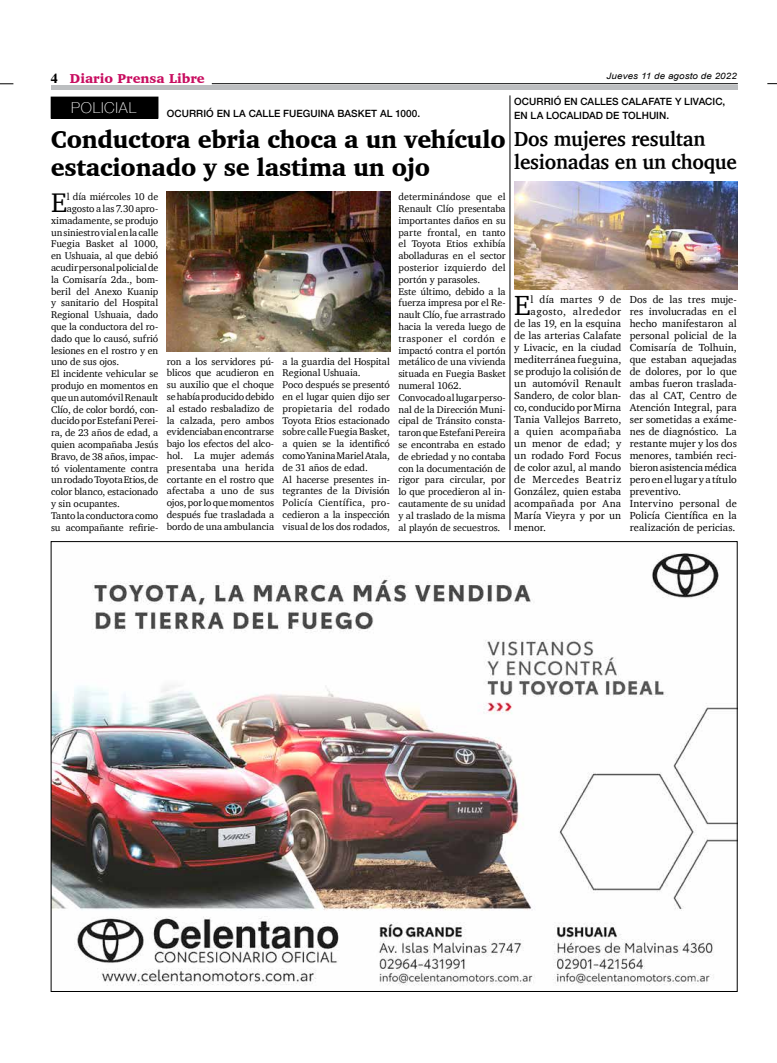
<style>
.page{position:relative;width:777px;height:1063px;background:#fff}
.page>*{position:absolute;margin:0;border:0;box-sizing:border-box;transform-origin:0 0}
.t1{font:28.4px "Charter";color:#000}
.t2{font:27.6px "Charter";color:#000}
.t3{font:900 24.7px/27.4px "Charter";letter-spacing:-.01em;color:#000;scale:.95 1}
.t4{font:700 20.9px/23.1px "Charter";letter-spacing:-.01em;color:#000;scale:.95 1}
.t5{font:100 15px "Helvetica Neue";letter-spacing:.05em;color:#fff}
.t6{font:900 13.2px "Charter";color:#c80c5f}
.t7{font:10.5px/12px "Charter";letter-spacing:.005em;color:#000}
.t8{font:10.5px "Charter";letter-spacing:.05em;color:#000}
.t9{font:10.5px "Charter";letter-spacing:.035em;color:#000}
.t10{font:10px/11.8px "Charter";letter-spacing:-.005em;color:#000}
.t11{font:500 10px/14px "Helvetica Neue";letter-spacing:.01em;color:#000}
.t12{font:italic 8.8px "Arial";letter-spacing:.01em;color:#000;scale:1.11 1}
.s1{font-family:"Times";font-weight:700;font-size:14px;color:#000}
</style>
<div class="page">
<hr style="left:212px;top:83px;width:526px;height:1px;background:#000">
<svg style="left:0;top:84px;width:13px;height:1px"></svg>
<div style="left:51px;top:85px;width:686px;height:5px;background:#bcbec0"></div>
<img style="left:53px;top:553px;width:682px;height:433px">
<div style="left:51px;top:97px;width:107px;height:21px;background:#000"></div>
<hr style="left:510px;top:95px;width:1px;height:435px;background:#000">
<img style="left:514px;top:181px;width:223px;height:108px">
<img style="left:167px;top:192px;width:223px;height:160px">
<h3 class="t6" style="left:51px;top:70px;width:155px"><span class="s1">4</span> Diario Prensa Libre</h3>
<h3 class="t5" style="left:71px;top:97px;width:66px">POLICIAL</h3>
<p class="t11" style="left:167px;top:106px;width:255px">OCURRIÓ EN LA CALLE FUEGUINA BASKET AL 1000.</p>
<h3 class="t3" style="left:51px;top:125px;width:480px">Conductora ebria choca a un vehículo estacionado y se lastima un ojo</h3>
<h2 class="t2" style="left:51px;top:179px;width:17px">E</h2>
<p class="t10" style="left:67px;top:191px;width:93px">l día miércoles 10 de</p>
<p class="t10" style="left:67px;top:202px;width:93px">agosto a las 7.30 apro-</p>
<p class="t10" style="left:51px;top:214px;width:109px">ximadamente, se produjo</p>
<p class="t10" style="left:51px;top:226px;width:109px">un siniestro vial en la calle</p>
<p class="t10" style="left:51px;top:238px;width:109px">Fuegia Basket al 1000,</p>
<p class="t10" style="left:51px;top:250px;width:109px">en Ushuaia, al que debió</p>
<p class="t10" style="left:51px;top:261px;width:109px">acudir personal policial de</p>
<p class="t10" style="left:51px;top:273px;width:109px">la Comisaría 2da., bom-</p>
<p class="t10" style="left:51px;top:285px;width:109px">beril del Anexo Kuanip</p>
<p class="t10" style="left:51px;top:297px;width:109px">y sanitario del Hospital</p>
<p class="t10" style="left:51px;top:309px;width:109px">Regional Ushuaia, dado</p>
<p class="t10" style="left:51px;top:320px;width:109px">que la conductora del ro-</p>
<p class="t10" style="left:51px;top:332px;width:109px">dado que lo causó, sufrió</p>
<p class="t10" style="left:51px;top:344px;width:109px">lesiones en el rostro y en</p>
<p class="t10" style="left:51px;top:356px;width:70px">uno de sus ojos.</p>
<p class="t10" style="left:51px;top:368px;width:109px">El incidente vehicular se</p>
<p class="t10" style="left:51px;top:379px;width:109px">produjo en momentos en</p>
<p class="t10" style="left:51px;top:391px;width:109px">que un automóvil Renault</p>
<p class="t10" style="left:51px;top:403px;width:109px">Clío, de color bordó, con-</p>
<p class="t10" style="left:51px;top:415px;width:109px">ducido por Estefani Perei-</p>
<p class="t10" style="left:51px;top:427px;width:109px">ra, de 23 años de edad, a</p>
<p class="t10" style="left:51px;top:438px;width:109px">quien acompañaba Jesús</p>
<p class="t10" style="left:51px;top:450px;width:109px">Bravo, de 38 años, impac-</p>
<p class="t10" style="left:51px;top:462px;width:109px">tó violentamente contra</p>
<p class="t10" style="left:51px;top:474px;width:109px">un rodado Toyota Etios, de</p>
<p class="t10" style="left:51px;top:486px;width:109px">color blanco, estacionado</p>
<p class="t10" style="left:51px;top:497px;width:70px">y sin ocupantes.</p>
<p class="t10" style="left:51px;top:509px;width:109px">Tanto la conductora como</p>
<p class="t10" style="left:51px;top:521px;width:109px">su acompañante refirie-</p>
<p class="t10" style="left:167px;top:355px;width:109px;text-align:justify">ron a los servidores pú&shy;blicos que acudieron en su auxilio que el choque se había producido debido al estado resbaladizo de la calzada, pero ambos evidenciaban encontrarse bajo los efectos del alco&shy;hol. La mujer además presentaba una herida cortante en el rostro que afectaba a uno de sus ojos, por lo que momentos después fue trasladada a bordo de una ambulancia</p>
<p class="t10" style="left:283px;top:355px;width:109px">a la guardia del Hospital<br>Regional Ushuaia.<br>Poco después se presentó en el lugar quien dijo ser propietaria del rodado<br>Toyota Etios estacionado sobre calle Fuegia Basket, a quien se la identificó como Yanina Mariel Atala, de 31 años de edad.<br>Al hacerse presentes in&shy;tegrantes de la División<br>Policía Científica, pro&shy;cedieron a la inspección visual de los dos rodados,</p>
<p class="t10" style="left:398px;top:191px;width:109px">determinándose que el<br>Renault Clío presentaba importantes daños en su parte frontal, en tanto el Toyota Etios exhibía abolladuras en el sector posterior izquierdo del portón y parasoles.<br>Este último, debido a la fuerza impresa por el Re&shy;nault Clío, fue arrastrado hacia la vereda luego de trasponer el cordón e impactó contra el portón metálico de una vivienda situada en Fuegia Basket numeral 1062.<br>Convocado al lugar perso&shy;nal de la Dirección Muni&shy;cipal de Tránsito consta&shy;taron que Estefani Pereira se encontraba en estado de ebriedad y no contaba con la documentación de rigor para circular, por lo que procedieron al in&shy;cautamente de su unidad y al traslado de la misma al playón de secuestros.</p>
<p class="t12" style="left:606px;top:70px;width:119px">Jueves 11 de agosto de 2022</p>
<p class="t11" style="left:514px;top:94px;width:213px">OCURRIÓ EN CALLES CALAFATE Y LIVACIC,<br>EN LA LOCALIDAD DE TOLHUIN.</p>
<h3 class="t4" style="left:514px;top:127px;width:236px">Dos mujeres resultan lesionadas en un choque</h3>
<h1 class="t1" style="left:514px;top:281px;width:18px">E</h1>
<p class="t7" style="left:530px;top:293px;width:92px">l día martes 9 de</p>
<p class="t8" style="left:530px;top:302px;width:92px">agosto, alrededor</p>
<p class="t7" style="left:514px;top:317px;width:109px">de las 19, en la esquina</p>
<p class="t7" style="left:514px;top:329px;width:109px">de las arterias Calafate</p>
<p class="t7" style="left:514px;top:341px;width:109px">y Livacic, en la ciudad</p>
<p class="t7" style="left:514px;top:353px;width:109px">mediterránea fueguina,</p>
<p class="t7" style="left:514px;top:365px;width:109px">se produjo la colisión de</p>
<p class="t7" style="left:514px;top:377px;width:109px">un automóvil Renault</p>
<p class="t7" style="left:514px;top:389px;width:109px">Sandero, de color blan-</p>
<p class="t7" style="left:514px;top:401px;width:109px">co, conducido por Mirna</p>
<p class="t7" style="left:514px;top:413px;width:109px">Tania Vallejos Barreto,</p>
<p class="t9" style="left:514px;top:422px;width:109px">a quien acompañaba</p>
<p class="t7" style="left:514px;top:437px;width:109px">un menor de edad; y</p>
<p class="t7" style="left:514px;top:449px;width:109px">un rodado Ford Focus</p>
<p class="t7" style="left:514px;top:461px;width:109px">de color azul, al mando</p>
<p class="t8" style="left:514px;top:470px;width:109px">de Mercedes Beatriz</p>
<p class="t7" style="left:514px;top:485px;width:109px">González, quien estaba</p>
<p class="t7" style="left:514px;top:497px;width:109px">acompañada por Ana</p>
<p class="t7" style="left:514px;top:509px;width:109px">María Vieyra y por un</p>
<p class="t7" style="left:514px;top:521px;width:33px">menor.</p>
<p class="t7" style="left:630px;top:293px;width:109px">Dos de las tres muje&shy;res involucradas en el hecho manifestaron al personal policial de la<br>Comisaría de Tolhuin, que estaban aquejadas de dolores, por lo que ambas fueron traslada&shy;das al CAT, Centro de<br>Atención Integral, para ser sometidas a exáme&shy;nes de diagnóstico. La restante mujer y los dos menores, también reci&shy;bieron asistencia médica pero en el lugar y a título preventivo.<br>Intervino personal de<br>Policía Científica en la realización de pericias.</p>
</div>
